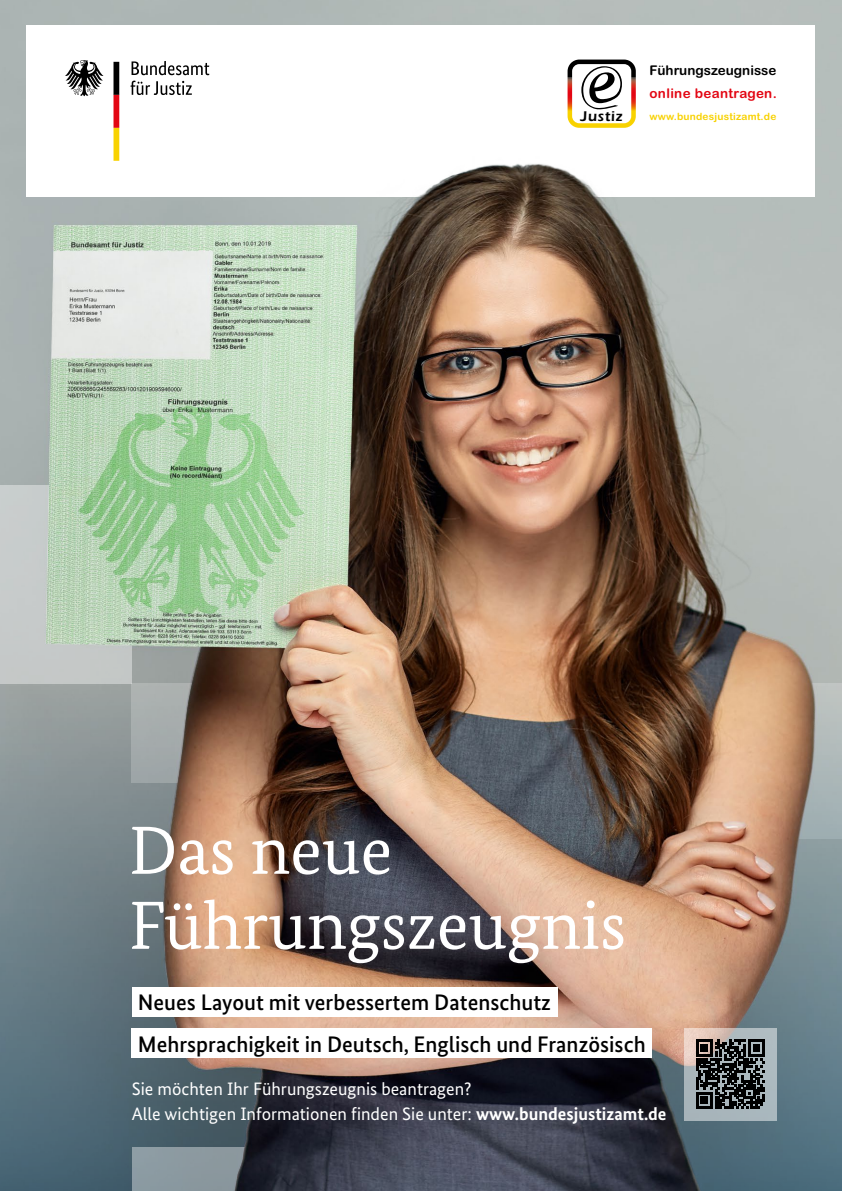
<style>
.page{position:relative;width:842px;height:1191px;background:#fff}
.page>*{position:absolute;margin:0;border:0;box-sizing:border-box;transform-origin:0 0}
.t1{font:68px/75px "Bundes Serif";color:#fff}
.t2{font:500 22.5px "Bundes Sans";color:#000}
.t3{font:18px/24.5px "Bundes Sans";color:#fff}
.t4{font:600 14.6px "Eras ITC";letter-spacing:.05em;color:#000}
.t5{font:13.4px/22.7px "Arial Rounded MT Bold";color:#000}
.t6{font:10px "Arial Rounded MT Bold";letter-spacing:.02em;color:#f8d200}
.s1{color:#e30613}
.s2{font-weight:700}
</style>
<div class="page">
<img style="left:0;top:0;width:842px;height:683px">
<svg style="left:0;top:485px;width:132px;height:198px;fill:#c4cbc6"></svg>
<img style="left:0;top:683px;width:842px;height:508px">
<svg style="left:132px;top:683px;width:99px;height:99px"></svg>
<div style="left:27px;top:26px;width:788px;height:171px;background:#fff"></div>
<svg style="left:132px;top:61px;width:77px;height:14px"></svg>
<svg style="left:131px;top:81px;width:61px;height:14px"></svg>
<svg style="left:65px;top:60px;width:38px;height:36px"></svg>
<svg style="left:114px;top:62px;width:5px;height:99px"></svg>
<svg style="left:132px;top:1147px;width:156px;height:44px;fill:#8a989e"></svg>
<div style="left:132px;top:1028px;width:520px;height:29px;background:#fff"></div>
<div style="left:132px;top:986px;width:425px;height:30px;background:#fff"></div>
<svg style="left:567px;top:60px;width:69px;height:68px"></svg>
<svg style="left:684px;top:1028px;width:92px;height:92px;fill:#acb9be"></svg>
<svg style="left:696px;top:1039px;width:69px;height:69px"></svg>
<p class="t4" style="left:581px;top:108px;width:44px">Justiz</p>
<p class="t5" style="left:649px;top:59px;width:129px">Führungszeugnisse <span class="s1">online beantragen.</span></p>
<p class="t6" style="left:649px;top:110px;width:128px">www.bundesjustizamt.de</p>
<h1 class="t1" style="left:129px;top:812px;width:499px">Das neue<br>Führungszeugnis</h1>
<p class="t2" style="left:138px;top:989px;width:415px">Neues Layout mit verbessertem Datenschutz</p>
<p class="t2" style="left:138px;top:1030px;width:509px">Mehrsprachigkeit in Deutsch, Englisch und Französisch</p>
<p class="t3" style="left:132px;top:1076px;width:536px">Sie möchten Ihr Führungszeugnis beantragen?<br>Alle wichtigen Informationen fnden Sie unter: <span class="s2">www.bundesjustizamt.de</span></p>
</div>
